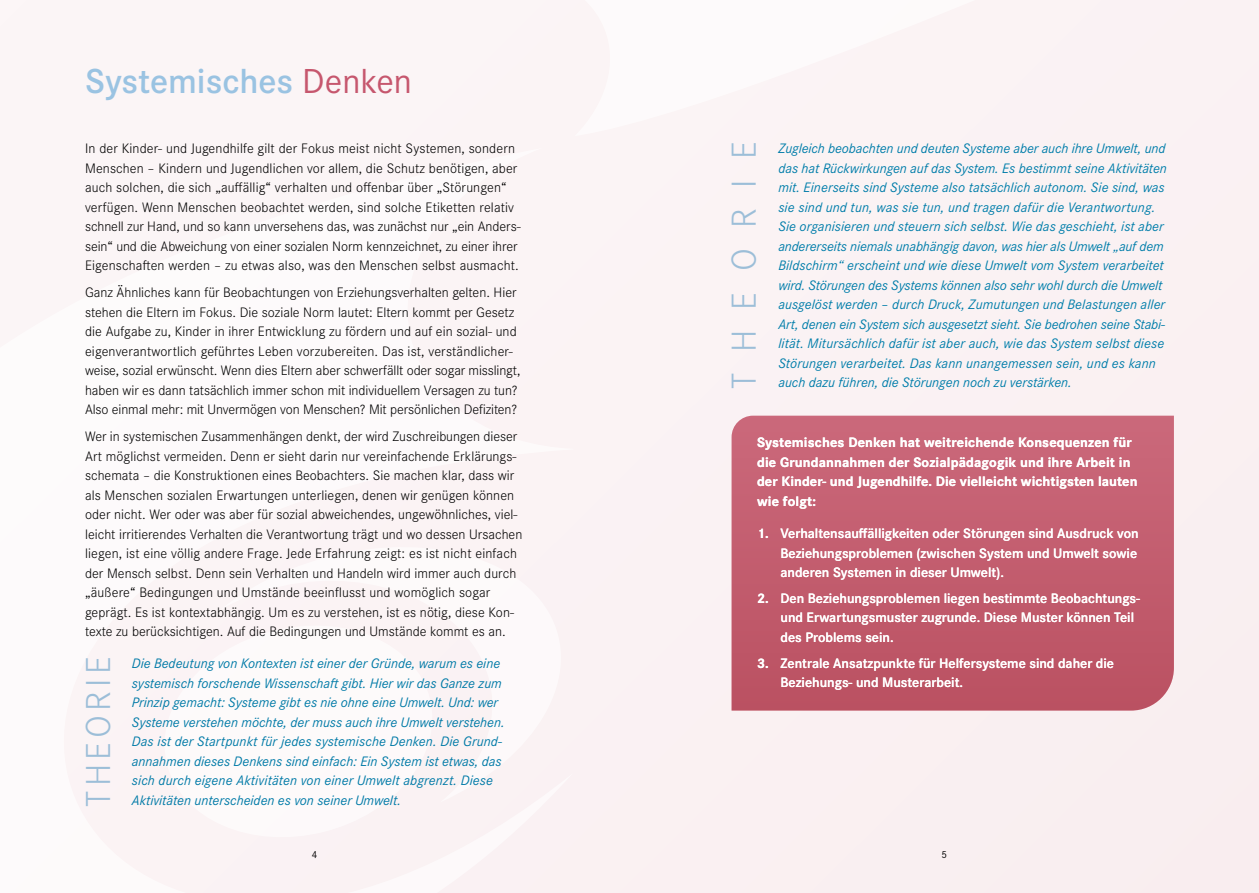
<style>
.page{position:relative;width:1259px;height:893px;background:#fcf6f7}
.page>*{position:absolute;margin:0;border:0;box-sizing:border-box;transform-origin:0 0}
.t1{font:600 36px "Corporate S Pro";color:#9ac3e2}
.t2{font:300 36px "Corporate S Pro";letter-spacing:.115em;color:#9cbed8}
.t3{font:300 36px "Corporate S Pro";letter-spacing:.57em;color:#9cbed8}
.t4{font:300 14.25px/19.5px "Corporate S Pro";letter-spacing:.005em;color:#000}
.t5{font:italic 14.25px/19.5px "Corporate S Pro";color:#007aa7}
.t6{font:600 14.25px/19.5px "Corporate S Pro";color:#fff}
.t7{font:700 14.25px/19.5px "Corporate S Pro";letter-spacing:.01em;color:#fff}
.t8{font:10.5px "Corporate S Pro";color:#000}
.s1{font-weight:400;color:#c6576e}
.s2{font-weight:700}
</style>
<div class="page">
<svg style="left:731px;top:416px;width:443px;height:295px;fill:#c35d6f"></svg>
<h1 class="t1" style="left:85px;top:55px;width:328px">Systemisches <span class="s1">Denken</span></h1>
<p class="t4" style="left:85px;top:138px;width:437px">In der Kinder- und Jugendhilfe gilt der Fokus meist nicht Systemen, sondern Menschen – Kindern und Jugendlichen vor allem, die Schutz benötigen, aber auch solchen, die sich „auffällig“ verhalten und offenbar über „Störungen“ verfügen. Wenn Menschen beobachtet werden, sind solche Etiketten relativ schnell zur Hand, und so kann unversehens das, was zunächst nur „ein Anders&shy;sein“ und die Abweichung von einer sozialen Norm kennzeichnet, zu einer ihrer Eigenschaften werden – zu etwas also, was den Menschen selbst ausmacht.</p>
<p class="t4" style="left:85px;top:282px;width:437px">Ganz Ähnliches kann für Beobachtungen von Erziehungsverhalten gelten. Hier stehen die Eltern im Fokus. Die soziale Norm lautet: Eltern kommt per Gesetz die Aufgabe zu, Kinder in ihrer Entwicklung zu fördern und auf ein sozial- und eigenverantwortlich geführtes Leben vorzubereiten. Das ist, verständlicher&shy;weise, sozial erwünscht. Wenn dies Eltern aber schwerfällt oder sogar misslingt, haben wir es dann tatsächlich immer schon mit individuellem Versagen zu tun?<br>Also einmal mehr: mit Unvermögen von Menschen? Mit persönlichen Defiziten?</p>
<p class="t4" style="left:85px;top:426px;width:439px">Wer in systemischen Zusammenhängen denkt, der wird Zuschreibungen dieser Art möglichst vermeiden. Denn er sieht darin nur vereinfachende Erklärungs&shy;schemata – die Konstruktionen eines Beobachters. Sie machen klar, dass wir als Menschen sozialen Erwartungen unterliegen, denen wir genügen können oder nicht. Wer oder was aber für sozial abweichendes, ungewöhnliches, viel&shy;leicht irritierendes Verhalten die Verantwortung trägt und wo dessen Ursachen liegen, ist eine völlig andere Frage. Jede Erfahrung zeigt: es ist nicht einfach der Mensch selbst. Denn sein Verhalten und Handeln wird immer auch durch „äußere“ Bedingungen und Umstände beeinflusst und womöglich sogar geprägt. Es ist kontextabhängig. Um es zu verstehen, ist es nötig, diese Kon&shy;texte zu berücksichtigen. Auf die Bedingungen und Umstände kommt es an.</p>
<p class="t5" style="left:132px;top:653px;width:374px">Die Bedeutung von Kontexten ist einer der Gründe, warum es eine systemisch forschende Wissenschaft gibt. Hier wir das Ganze zum Prinzip gemacht: Systeme gibt es nie ohne eine Umwelt. Und: wer Systeme verstehen möchte, der muss auch ihre Umwelt verstehen.<br>Das ist der Startpunkt für jedes systemische Denken. Die Grund&shy;annahmen dieses Denkens sind einfach: Ein System ist etwas, das sich durch eigene Aktivitäten von einer Umwelt abgrenzt. Diese Aktivitäten unterscheiden es von seiner Umwelt.</p>
<h1 class="t2" style="left:73px;top:807px;width:152px;rotate:-90deg">THEORIE</h1>
<h1 class="t3" style="left:718px;top:389px;width:250px;rotate:-90deg">THEORIE</h1>
<p class="t5" style="left:778px;top:138px;width:390px">Zugleich beobachten und deuten Systeme aber auch ihre Umwelt, und das hat Rückwirkungen auf das System. Es bestimmt seine Aktivitäten mit. Einerseits sind Systeme also tatsächlich autonom. Sie sind, was sie sind und tun, was sie tun, und tragen dafür die Verantwortung.<br>Sie organisieren und steuern sich selbst. Wie das geschieht, ist aber andererseits niemals unabhängig davon, was hier als Umwelt „auf dem Bildschirm“ erscheint und wie diese Umwelt vom System verarbeitet wird. Störungen des Systems können also sehr wohl durch die Umwelt ausgelöst werden – durch Druck, Zumutungen und Belastungen aller Art, denen ein System sich ausgesetzt sieht. Sie bedrohen seine Stabi&shy;lität. Mitursächlich dafür ist aber auch, wie das System selbst diese Störungen verarbeitet. Das kann unangemessen sein, und es kann auch dazu führen, die Störungen noch zu verstärken.</p>
<p class="t7" style="left:757px;top:432px;width:382px">Systemisches Denken hat weitreichende Konsequenzen für die Grundannahmen der Sozialpädagogik und ihre Arbeit in der Kinder- und Jugendhilfe. Die vielleicht wichtigsten lauten wie folgt:</p>
<p class="t6" style="left:780px;top:523px;width:360px;text-align:justify;text-indent:-23px"><span class="s2">1.</span> Verhaltensauffälligkeiten oder Störungen sind Ausdruck von Beziehungsproblemen (zwischen System und Umwelt sowie anderen Systemen in dieser Umwelt).</p>
<p class="t6" style="left:780px;top:587px;width:361px;text-indent:-23px"><span class="s2">2.</span> Den Beziehungsproblemen liegen bestimmte Beobachtungs&shy;und Erwartungsmuster zugrunde. Diese Muster können Teil des Problems sein.</p>
<p class="t6" style="left:780px;top:652px;width:335px;text-indent:-23px"><span class="s2">3.</span> Zentrale Ansatzpunkte für Helfersysteme sind daher die<br>Beziehungs- und Musterarbeit.</p>
<p class="t6" style="left:859px;top:523px;width:6px">f</p>
<p class="t8" style="left:312px;top:846px;width:7px">4</p>
<p class="t8" style="left:941px;top:846px;width:7px">5</p>
</div>
